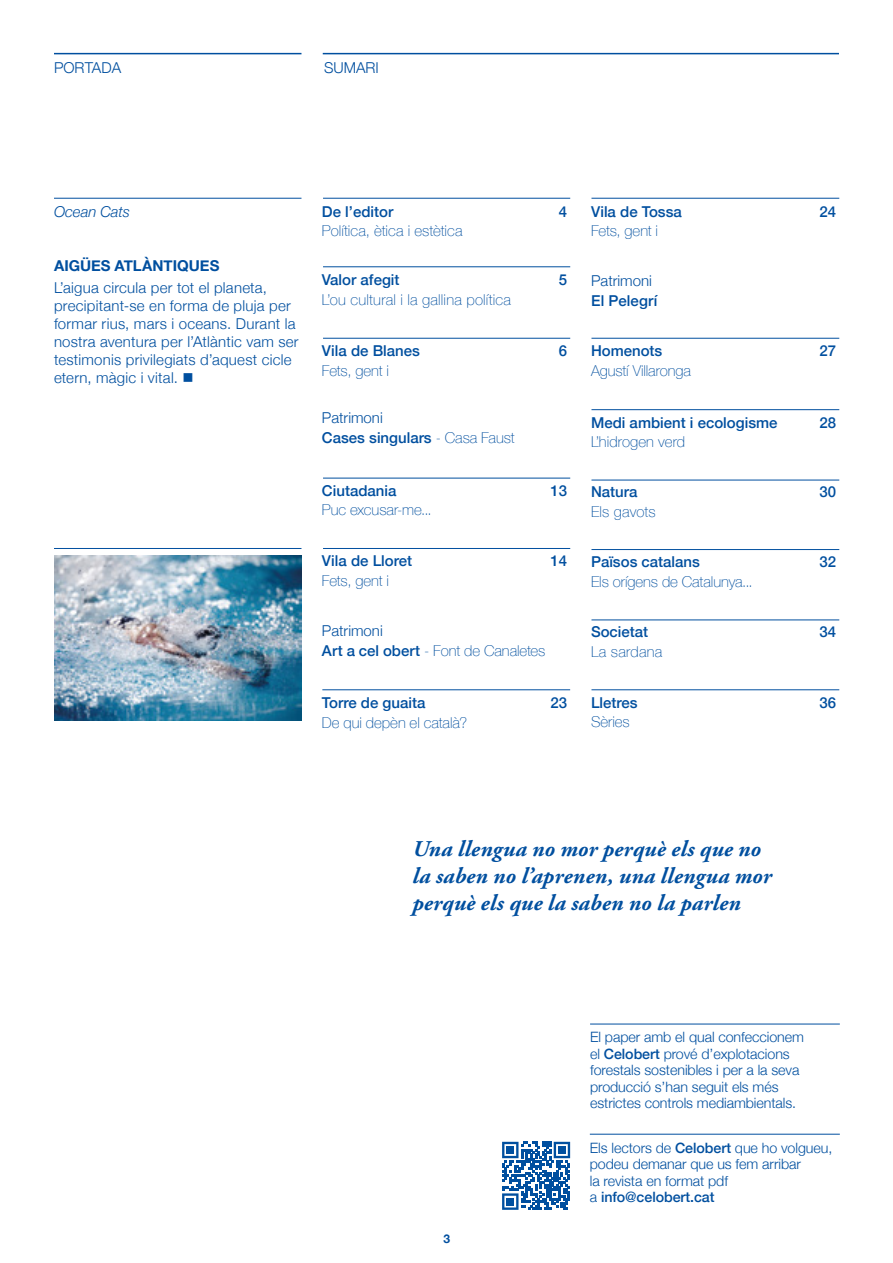
<style>
.page{position:relative;width:893px;height:1263px;background:#fff}
.page>*{position:absolute;margin:0;border:0;box-sizing:border-box;transform-origin:0 0}
.t1{font:italic 700 22.5px/27px "Adobe Garamond Pro";letter-spacing:.01em;color:#004f9f}
.t2{font:100 15px/19.5px "Helvetica Neue";color:#004f9f}
.t3{font:500 15px/19.5px "Helvetica Neue";color:#004f9f}
.t4{font:300 15px/18px "Helvetica Neue";letter-spacing:.015em;color:#004f9f}
.t5{font:700 15px "Helvetica Neue";color:#004f9f}
.t6{font:italic 300 15px "Helvetica Neue";letter-spacing:-.005em;color:#004f9f}
.t7{font:300 14.25px/16.5px "Helvetica Neue";letter-spacing:-.005em;color:#004f9f}
.t8{font:700 12px "Helvetica Neue";color:#004f9f}
.s1{font-weight:300}
.s2{font-weight:100}
.s3{font-weight:500}
</style>
<div class="page">
<hr style="left:54px;top:198px;width:247px;height:1px;background:#004f9f">
<hr style="left:323px;top:53px;width:516px;height:1px;background:#004f9f">
<hr style="left:54px;top:53px;width:247px;height:1px;background:#004f9f">
<hr style="left:323px;top:198px;width:247px;height:1px;background:#004f9f">
<img style="left:54px;top:555px;width:247px;height:165px">
<hr style="left:54px;top:548px;width:247px;height:1px;background:#004f9f">
<hr style="left:323px;top:266px;width:247px;height:1px;background:#004f9f">
<hr style="left:323px;top:338px;width:247px;height:1px;background:#004f9f">
<hr style="left:323px;top:548px;width:247px;height:1px;background:#004f9f">
<hr style="left:323px;top:478px;width:247px;height:1px;background:#004f9f">
<hr style="left:322px;top:689px;width:248px;height:1px;background:#004f9f">
<hr style="left:591px;top:549px;width:248px;height:1px;background:#004f9f">
<hr style="left:591px;top:338px;width:248px;height:1px;background:#004f9f">
<hr style="left:591px;top:409px;width:248px;height:1px;background:#004f9f">
<hr style="left:591px;top:480px;width:248px;height:1px;background:#004f9f">
<hr style="left:591px;top:619px;width:248px;height:1px;background:#004f9f">
<hr style="left:591px;top:689px;width:248px;height:1px;background:#004f9f">
<hr style="left:591px;top:198px;width:248px;height:1px;background:#004f9f">
<hr style="left:590px;top:1024px;width:250px;height:1px;background:#004f9f">
<hr style="left:590px;top:1134px;width:250px;height:1px;background:#004f9f">
<svg style="left:502px;top:1142px;width:68px;height:68px"></svg>
<div style="left:507px;top:1198px;width:7px;height:7px;background:#004f9f"></div>
<p class="t4" style="left:54px;top:57px;width:69px">PORTADA</p>
<p class="t4" style="left:324px;top:57px;width:56px">SUMARI</p>
<p class="t6" style="left:54px;top:199px;width:77px">Ocean Cats</p>
<p class="t5" style="left:54px;top:254px;width:167px">AIGÜES ATLÀNTIQUES</p>
<p class="t4" style="left:54px;top:278px;width:246px">L’aigua circula per tot el planeta, precipitant-se en forma de pluja per formar rius, mars i oceans. Durant la nostra aventura per l’Atlàntic vam ser testimonis privilegiats d’aquest cicle etern, màgic i vital. ■</p>
<p class="t3" style="left:322px;top:200px;width:73px">De l’editor</p>
<p class="t3" style="left:559px;top:200px;width:10px">4</p>
<p class="t2" style="left:322px;top:220px;width:142px">Política, ètica i estètica</p>
<p class="t3" style="left:322px;top:269px;width:79px">Valor afegit</p>
<p class="t3" style="left:559px;top:269px;width:10px">5</p>
<p class="t2" style="left:322px;top:289px;width:191px">L’ou cultural i la gallina política</p>
<p class="t3" style="left:322px;top:340px;width:99px">Vila de Blanes</p>
<p class="t3" style="left:559px;top:340px;width:10px">6</p>
<p class="t2" style="left:322px;top:360px;width:69px">Fets, gent i</p>
<p class="t3" style="left:322px;top:407px;width:194px"><span class="s1">Patrimoni<br></span>Cases singulars <span class="s2">- Casa Faust</span></p>
<p class="t3" style="left:322px;top:479px;width:76px">Ciutadania</p>
<p class="t3" style="left:550px;top:479px;width:18px">13</p>
<p class="t2" style="left:322px;top:499px;width:111px">Puc excusar-me...</p>
<p class="t3" style="left:322px;top:550px;width:92px">Vila de Lloret</p>
<p class="t3" style="left:550px;top:550px;width:18px">14</p>
<p class="t2" style="left:322px;top:570px;width:69px">Fets, gent i</p>
<p class="t2" style="left:322px;top:620px;width:225px"><span class="s1">Patrimoni<br></span><span class="s3">Art a cel obert</span> - Font de Canaletes</p>
<p class="t3" style="left:322px;top:692px;width:105px">Torre de guaita</p>
<p class="t3" style="left:550px;top:692px;width:18px">23</p>
<p class="t2" style="left:322px;top:712px;width:147px">De qui depèn el català?</p>
<p class="t3" style="left:591px;top:200px;width:92px">Vila de Tossa</p>
<p class="t3" style="left:820px;top:200px;width:18px">24</p>
<p class="t2" style="left:591px;top:220px;width:69px">Fets, gent i</p>
<p class="t4" style="left:591px;top:271px;width:62px">Patrimoni</p>
<p class="t3" style="left:591px;top:289px;width:68px">El Pelegrí</p>
<p class="t3" style="left:591px;top:340px;width:73px">Homenots</p>
<p class="t3" style="left:819px;top:340px;width:18px">27</p>
<p class="t2" style="left:591px;top:360px;width:101px">Agustí Villaronga</p>
<p class="t3" style="left:591px;top:412px;width:188px">Medi ambient i ecologisme</p>
<p class="t3" style="left:819px;top:412px;width:18px">28</p>
<p class="t2" style="left:591px;top:432px;width:96px">L’hidrogen verd</p>
<p class="t3" style="left:591px;top:481px;width:48px">Natura</p>
<p class="t3" style="left:819px;top:481px;width:18px">30</p>
<p class="t2" style="left:591px;top:501px;width:66px">Els gavots</p>
<p class="t3" style="left:591px;top:551px;width:110px">Països catalans</p>
<p class="t3" style="left:819px;top:551px;width:18px">32</p>
<p class="t2" style="left:591px;top:571px;width:163px">Els orígens de Catalunya...</p>
<p class="t3" style="left:591px;top:621px;width:59px">Societat</p>
<p class="t3" style="left:819px;top:621px;width:18px">34</p>
<p class="t2" style="left:591px;top:641px;width:73px">La sardana</p>
<p class="t3" style="left:591px;top:691px;width:48px">Lletres</p>
<p class="t3" style="left:819px;top:691px;width:18px">36</p>
<p class="t2" style="left:591px;top:711px;width:40px">Sèries</p>
<h1 class="t1" style="left:412px;top:836px;width:361px">Una llengua no mor perquè els que no la saben no l’aprenen, una llengua mor perquè els que la saben no la parlen</h1>
<p class="t8" style="left:444px;top:1229px;width:8px">3</p>
<p class="t7" style="left:590px;top:1028px;width:215px">El paper amb el qual confeccionem el <span class="s3">Celobert</span> prové d’explotacions forestals sostenibles i per a la seva producció s’han seguit els més estrictes controls mediambientals.</p>
<p class="t7" style="left:590px;top:1138px;width:244px">Els lectors de <span class="s3">Celobert</span> que ho volgueu, podeu demanar que us fem arribar<br>la revista en format pdf<br>a <span class="s3">info@celobert.cat</span></p>
</div>
